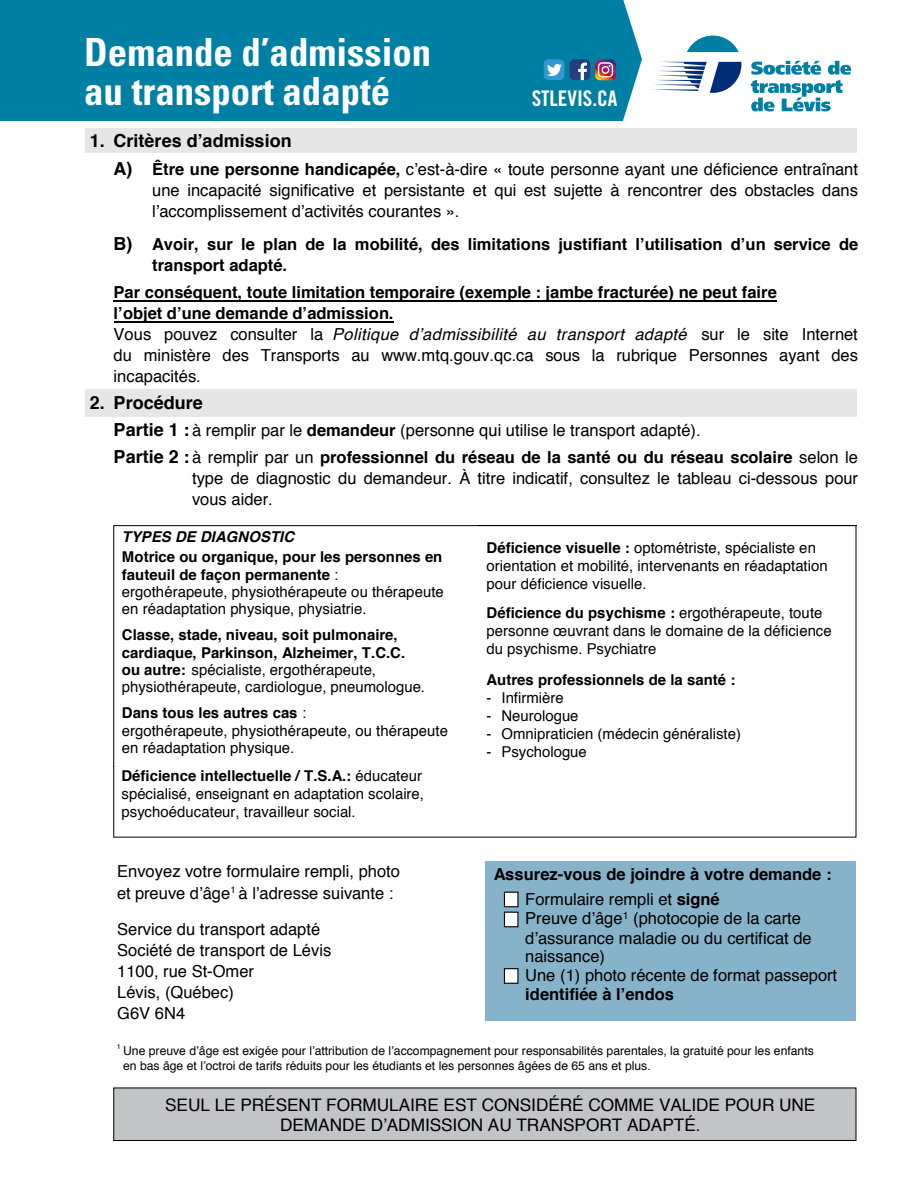
<style>
.page{position:relative;width:918px;height:1188px;background:#fff}
.page>*{position:absolute;margin:0;border:0;box-sizing:border-box;transform-origin:0 0}
.t1{font:700 condensed 38.85px/39px "Univers LT Std";color:#fff}
.t2{font:21.6px "Trade Gothic LT Std Bd Cn 20";color:#fff}
.t3{font:700 18px "Helvetica";color:#000}
.t4{font:17.25px/20.7px "Helvetica";letter-spacing:-.005em;color:#000;text-align:center}
.t5{font:16.5px/21px "Helvetica";color:#000}
.t6{font:700 16.5px/21px "Helvetica";color:#000}
.t7{font:15px/17.9px "Helvetica";color:#000}
.t8{font:700 15px/17.4px "Helvetica";color:#000}
.t9{font:italic 700 15px "Helvetica";color:#000}
.t10{font:12.15px/14.7px "Helvetica";color:#000}
.s1{font-weight:700;font-size:18px}
.s2{font-weight:700}
.s3{font-size:18px}
.s4{font-style:italic}
.s5{font-weight:400}
</style>
<div class="page">
<div style="left:0;top:0;width:642px;height:121px;background:#007fa4"></div>
<div style="left:114px;top:1088px;width:742px;height:53px;background:#c2c4c5;border:1px solid #000"></div>
<div style="left:485px;top:861px;width:371px;height:160px;background:#87b3ca"></div>
<div style="left:86px;top:129px;width:28px;height:24px;background:#e6e6e6"></div>
<div style="left:114px;top:129px;width:404px;height:24px;background:#e6e6e6"></div>
<div style="left:518px;top:129px;width:338px;height:24px;background:#e6e6e6"></div>
<hr style="left:114px;top:300px;width:663px;height:2px;background:#000">
<hr style="left:114px;top:321px;width:279px;height:2px;background:#000">
<div style="left:86px;top:389px;width:28px;height:27px;background:#e6e6e6"></div>
<div style="left:114px;top:389px;width:742px;height:27px;background:#e6e6e6"></div>
<div style="left:504px;top:968px;width:15px;height:16px;background:#fff;border:1px solid #000"></div>
<div style="left:504px;top:912px;width:15px;height:15px;background:#fff;border:1px solid #000"></div>
<div style="left:504px;top:892px;width:15px;height:15px;background:#fff;border:1px solid #000"></div>
<svg style="left:687px;top:36px;width:52px;height:16px"></svg>
<svg style="left:653px;top:62px;width:88px;height:31px"></svg>
<svg style="left:751px;top:61px;width:100px;height:50px"></svg>
<div style="left:544px;top:59px;width:21px;height:21px;background:#3298d3;border-radius:5px"></div>
<svg style="left:547px;top:64px;width:15px;height:12px"></svg>
<svg style="left:570px;top:59px;width:46px;height:21px"></svg>
<h1 class="t1" style="left:84px;top:33px;width:349px">Demande d’admission au transport adapté</h1>
<h2 class="t2" style="left:532px;top:85px;width:87px">STLEVIS.CA</h2>
<p class="t3" style="left:90px;top:126px;width:203px">1. Critères dʼadmission</p>
<p class="t5" style="left:152px;top:160px;width:707px;text-align:justify;text-indent:-39px"><span class="s1">A)</span> <span class="s2">Être une personne handicapée,</span> cʼest-à-dire « toute personne ayant une déficience entraînant une incapacité significative et persistante et qui est sujette à rencontrer des obstacles dans lʼaccomplissement dʼactivités courantes ».</p>
<p class="t6" style="left:152px;top:234px;width:708px;text-indent:-39px"><span class="s3">B)</span> Avoir, sur le plan de la mobilité, des limitations justifiant lʼutilisation dʼun service de transport adapté.</p>
<p class="t5" style="left:114px;top:283px;width:746px"><span class="s2">Par conséquent, toute limitation temporaire (exemple : jambe fracturée) ne peut faire<br>lʼobjet dʼune demande dʼadmission.<br></span>Vous pouvez consulter la <span class="s4">Politique dʼadmissibilité au transport adapté</span> sur le site Internet du ministère des Transports au www.mtq.gouv.qc.ca sous la rubrique Personnes ayant des incapacités.</p>
<p class="t3" style="left:90px;top:388px;width:114px">2. Procédure</p>
<p class="t5" style="left:114px;top:417px;width:746px;line-height:27px"><span class="s1">Partie 1 :</span> à remplir par le <span class="s2">demandeur</span> (personne qui utilise le transport adapté).<br><span class="s1">Partie 2 :</span> à remplir par un <span class="s2">professionnel du réseau de la santé ou du réseau scolaire</span> selon le</p>
<p class="t5" style="left:192px;top:468px;width:667px">type de diagnostic du demandeur. À titre indicatif, consultez le tableau ci-dessous pour vous aider.</p>
<p class="t9" style="left:122px;top:525px;width:174px">TYPES DE DIAGNOSTIC</p>
<p class="t7" style="left:122px;top:549px;width:323px;line-height:17.4px"><span class="s2">Motrice ou organique, pour les personnes en fauteuil de façon permanente</span> : ergothérapeute, physiothérapeute ou thérapeute en réadaptation physique, physiatrie.</p>
<p class="t8" style="left:122px;top:627px;width:305px">Classe, stade, niveau, soit pulmonaire, cardiaque, Parkinson, Alzheimer, T.C.C. ou autre: <span class="s5">spécialiste, ergothérapeute, physiothérapeute, cardiologue, pneumologue.</span></p>
<p class="t7" style="left:122px;top:705px;width:328px;line-height:17.2px"><span class="s2">Dans tous les autres cas</span> :<br>ergothérapeute, physiothérapeute, ou thérapeute en réadaptation physique.</p>
<p class="t7" style="left:487px;top:539px;width:343px"><span class="s2">Déficience visuelle :</span> optométriste, spécialiste en orientation et mobilité, intervenants en réadaptation pour déficience visuelle.</p>
<p class="t7" style="left:487px;top:605px;width:347px"><span class="s2">Déficience du psychisme :</span> ergothérapeute, toute personne œuvrant dans le domaine de la déficience du psychisme. Psychiatre</p>
<p class="t8" style="left:487px;top:671px;width:250px">Autres professionnels de la santé :</p>
<p class="t7" style="left:487px;top:689px;width:79px">- Infirmière</p>
<p class="t7" style="left:487px;top:707px;width:94px">- Neurologue</p>
<p class="t7" style="left:487px;top:725px;width:256px">- Omnipraticien (médecin généraliste)</p>
<p class="t7" style="left:487px;top:743px;width:102px">- Psychologue</p>
<p class="t7" style="left:121px;top:767px;width:304px"><span class="s2">Déficience intellectuelle / T.S.A.:</span> éducateur spécialisé, enseignant en adaptation scolaire, psychoéducateur, travailleur social.</p>
<p class="t5" style="left:117px;top:861px;width:284px;line-height:21.8px">Envoyez votre formulaire rempli, photo et preuve dʼâge<sup>1</sup> à lʼadresse suivante :</p>
<p class="t5" style="left:117px;top:919px;width:216px">Service du transport adapté<br>Société de transport de Lévis<br>1100, rue St-Omer<br>Lévis, (Québec)<br>G6V 6N4</p>
<p class="t6" style="left:494px;top:864px;width:339px">Assurez-vous de joindre à votre demande :</p>
<p class="t5" style="left:525px;top:891px;width:313px;line-height:19px">Formulaire rempli et <span class="s2">signé<br></span>Preuve dʼâge<sup>1</sup> (photocopie de la carte dʼassurance maladie ou du certificat de naissance)<br>Une (1) photo récente de format passeport</p>
<p class="t6" style="left:525px;top:984px;width:150px">identifiée à lʼendos</p>
<p class="t10" style="left:123px;top:1044px;width:692px;text-indent:-6px"><sup>1</sup> Une preuve dʼâge est exigée pour l’attribution de l’accompagnement pour responsabilités parentales, la gratuité pour les enfants en bas âge et l’octroi de tarifs réduits pour les étudiants et les personnes âgées de 65 ans et plus.</p>
<p class="t4" style="left:165px;top:1095px;width:652px">SEUL LE PRÉSENT FORMULAIRE EST CONSIDÉRÉ COMME VALIDE POUR UNE<br>DEMANDE D’ADMISSION AU TRANSPORT ADAPTÉ.</p>
</div>
